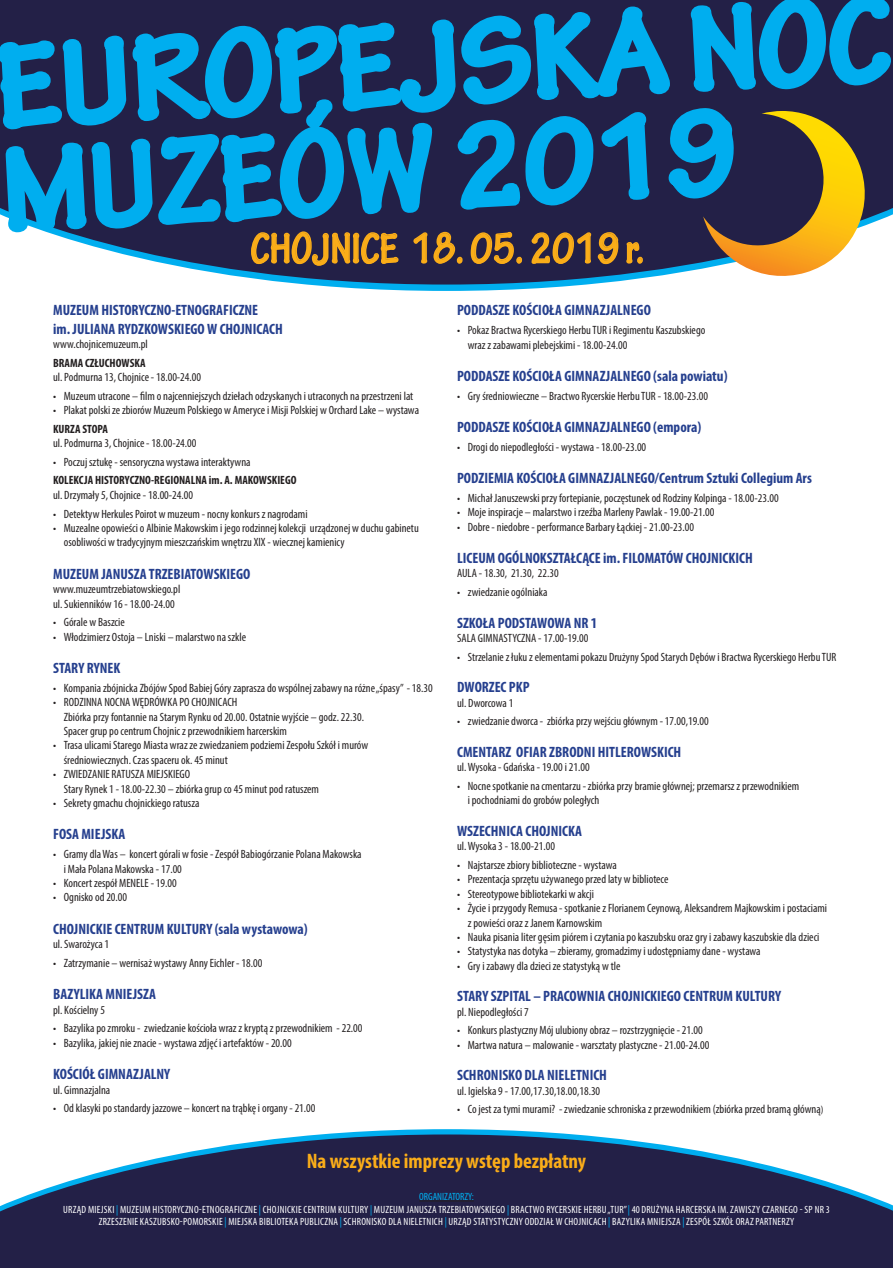
<style>
.page{position:relative;width:893px;height:1268px;background:#fff}
.page>*{position:absolute;margin:0;border:0;box-sizing:border-box;transform-origin:0 0}
.t1{font:700 condensed 123.38px/104.2px "Tekton Pro";color:#00aeef;scale:1.16 1}
.t2{font:700 condensed 45px "Tekton Pro";color:#faad19;scale:.96 1}
.t3{font:700 condensed 21px "Myriad Pro";color:#faad19}
.t4{font:700 condensed 15px/18px "Myriad Pro";color:#253f8e}
.t5{font:condensed 12px/14.4px "Myriad Pro";color:#231f20}
.t6{font:700 condensed 12px "Myriad Pro";color:#231f20}
.t7{font:condensed 10.5px/12.6px "Myriad Pro";letter-spacing:.02em;color:#fff;text-align:center}
.s1{font-size:10.5px}
.s2{color:#00b0f0}
.s3{color:#00aeef}
</style>
<div class="page">
<svg style="left:326px;top:1129px;width:242px;height:5px"></svg>
<svg style="left:312px;top:285px;width:269px;height:6px;fill:#00aeef"></svg>
<svg style="left:0;top:1134px;width:893px;height:133px;background:#424567"></svg>
<hr style="left:419px;top:1200px;width:55px;height:1px;background:#231f20">
<svg style="left:0;top:0;width:893px;height:285px;background:#315577"></svg>
<h1 class="t1" style="left:-5px;top:37px;width:773px;rotate:-3deg">EUROPEJSKA NOC<br>MUZEÓW 2019</h1>
<h2 class="t2" style="left:251px;top:222px;width:412px">CHOJNICE 18. 05. 2019 r.</h2>
<p class="t4" style="left:457px;top:301px;width:195px">PODDASZE KOŚCIOŁA GIMNAZJALNEGO</p>
<p class="t5" style="left:468px;top:323px;width:239px;text-indent:-11px">• Pokaz Bractwa Rycerskiego Herbu TUR i Regimentu Kaszubskiego wraz z zabawami plebejskimi - 18.00-24.00</p>
<p class="t4" style="left:457px;top:366px;width:272px">PODDASZE KOŚCIOŁA GIMNAZJALNEGO (sala powiatu)</p>
<p class="t5" style="left:457px;top:388px;width:252px">• Gry średniowieczne – Bractwo Rycerskie Herbu TUR - 18.00-23.00</p>
<p class="t4" style="left:457px;top:417px;width:246px">PODDASZE KOŚCIOŁA GIMNAZJALNEGO (empora)</p>
<p class="t5" style="left:457px;top:439px;width:191px">• Drogi do niepodległości - wystawa - 18.00-23.00</p>
<p class="t4" style="left:457px;top:469px;width:356px">PODZIEMIA KOŚCIOŁA GIMNAZJALNEGO/Centrum Sztuki Collegium Ars</p>
<p class="t5" style="left:457px;top:490px;width:323px">• Michał Januszewski przy fortepianie, poczęstunek od Rodziny Kolpinga - 18.00-23.00</p>
<p class="t5" style="left:457px;top:505px;width:259px">• Moje inspiracje – malarstwo i rzeźba Marleny Pawlak - 19.00-21.00</p>
<p class="t5" style="left:457px;top:519px;width:238px">• Dobre - niedobre - performance Barbary Łąckiej - 21.00-23.00</p>
<p class="t4" style="left:457px;top:548px;width:297px">LICEUM OGÓLNOKSZTAŁCĄCE im. FILOMATÓW CHOJNICKICH</p>
<p class="t5" style="left:457px;top:566px;width:103px">AULA - 18.30, 21.30, 22.30</p>
<p class="t5" style="left:457px;top:584px;width:92px">• zwiedzanie ogólniaka</p>
<p class="t4" style="left:457px;top:613px;width:142px">SZKOŁA PODSTAWOWA NR 1</p>
<p class="t5" style="left:457px;top:630px;width:133px">SALA GIMNASTYCZNA - 17.00-19.00</p>
<p class="t5" style="left:457px;top:649px;width:381px">• Strzelanie z łuku z elementami pokazu Drużyny Spod Starych Dębów i Bractwa Rycerskiego Herbu TUR</p>
<p class="t4" style="left:457px;top:677px;width:74px">DWORZEC PKP</p>
<p class="t5" style="left:457px;top:695px;width:58px">ul. Dworcowa 1</p>
<p class="t5" style="left:457px;top:714px;width:253px">• zwiedzanie dworca - zbiórka przy wejściu głównym - 17.00,19.00</p>
<p class="t4" style="left:457px;top:742px;width:226px">CMENTARZ OFIAR ZBRODNI HITLEROWSKICH</p>
<p class="t5" style="left:457px;top:759px;width:134px">ul. Wysoka - Gdańska - 19.00 i 21.00</p>
<p class="t5" style="left:468px;top:778px;width:333px;text-indent:-11px">• Nocne spotkanie na cmentarzu - zbiórka przy bramie głównej; przemarsz z przewodnikiem i pochodniami do grobów poległych</p>
<p class="t4" style="left:457px;top:821px;width:126px">WSZECHNICA CHOJNICKA</p>
<p class="t5" style="left:457px;top:838px;width:99px">ul. Wysoka 3 - 18.00-21.00</p>
<p class="t5" style="left:457px;top:857px;width:161px">• Najstarsze zbiory biblioteczne - wystawa</p>
<p class="t5" style="left:457px;top:871px;width:213px">• Prezentacja sprzętu używanego przed laty w bibliotece</p>
<p class="t5" style="left:457px;top:886px;width:138px">• Stereotypowe bibliotekarki w akcji</p>
<p class="t5" style="left:468px;top:900px;width:361px;text-indent:-11px">• Życie i przygody Remusa - spotkanie z Florianem Ceynową, Aleksandrem Majkowskim i postaciami z powieści oraz z Janem Karnowskim</p>
<p class="t5" style="left:457px;top:929px;width:364px">• Nauka pisania liter gęsim piórem i czytania po kaszubsku oraz gry i zabawy kaszubskie dla dzieci</p>
<p class="t5" style="left:457px;top:943px;width:305px">• Statystyka nas dotyka – zbieramy, gromadzimy i udostępniamy dane - wystawa</p>
<p class="t5" style="left:457px;top:958px;width:165px">• Gry i zabawy dla dzieci ze statystyką w tle</p>
<p class="t4" style="left:457px;top:986px;width:326px">STARY SZPITAL – PRACOWNIA CHOJNICKIEGO CENTRUM KULTURY</p>
<p class="t5" style="left:457px;top:1004px;width:73px">pl. Niepodległości 7</p>
<p class="t5" style="left:457px;top:1022px;width:247px">• Konkurs plastyczny Mój ulubiony obraz – rozstrzygnięcie - 21.00</p>
<p class="t5" style="left:457px;top:1037px;width:254px">• Martwa natura – malowanie - warsztaty plastyczne - 21.00-24.00</p>
<p class="t4" style="left:457px;top:1065px;width:151px">SCHRONISKO DLA NIELETNICH</p>
<p class="t5" style="left:457px;top:1083px;width:145px">ul. Igielska 9 - 17.00,17.30,18.00,18.30</p>
<p class="t5" style="left:457px;top:1101px;width:368px">• Co jest za tymi murami? - zwiedzanie schroniska z przewodnikiem (zbiórka przed bramą główną<span class="s1">)</span></p>
<h3 class="t3" style="left:307px;top:1147px;width:281px">Na wszystkie imprezy wstęp bezpłatny</h3>
<p class="t7" style="left:63px;top:1189px;width:768px"><span class="s2">ORGANIZATORZY:<br></span>URZĄD MIEJSKI <span class="s3">|</span> MUZEUM HISTORYCZNO-ETNOGRAFICZNE <span class="s3">|</span> CHOJNICKIE CENTRUM KULTURY <span class="s3">|</span> MUZEUM JANUSZA TRZEBIATOWSKIEGO <span class="s3">|</span> BRACTWO RYCERSKIE HERBU „TUR” <span class="s3">|</span> 40 DRUŻYNA HARCERSKA IM. ZAWISZY CZARNEGO - SP NR 3<br>ZRZESZENIE KASZUBSKO-POMORSKIE <span class="s3">|</span> MIEJSKA BIBLIOTEKA PUBLICZNA <span class="s3">|</span> SCHRONISKO DLA NIELETNICH <span class="s3">|</span> URZĄD STATYSTYCZNY ODDZIAŁ W CHOJNICACH <span class="s3">|</span> BAZYLIKA MNIEJSZA <span class="s3">|</span> ZESPÓŁ SZKÓŁ ORAZ PARTNERZY</p>
<p class="t4" style="left:53px;top:301px;width:231px">MUZEUM HISTORYCZNO-ETNOGRAFICZNE<br>im. JULIANA RYDZKOWSKIEGO W CHOJNICACH</p>
<p class="t5" style="left:53px;top:336px;width:96px">www.chojnicemuzeum.pl</p>
<p class="t6" style="left:53px;top:355px;width:94px">BRAMA CZŁUCHOWSKA</p>
<p class="t5" style="left:53px;top:369px;width:149px">ul. Podmurna 13, Chojnice - 18.00-24.00</p>
<p class="t5" style="left:53px;top:388px;width:362px">• Muzeum utracone – film o najcenniejszych dziełach odzyskanych i utraconych na przestrzeni lat</p>
<p class="t5" style="left:53px;top:402px;width:367px">• Plakat polski ze zbiorów Muzeum Polskiego w Ameryce i Misji Polskiej w Orchard Lake – wystawa</p>
<p class="t6" style="left:53px;top:421px;width:56px">KURZA STOPA</p>
<p class="t5" style="left:53px;top:436px;width:145px">ul. Podmurna 3, Chojnice - 18.00-24.00</p>
<p class="t5" style="left:53px;top:454px;width:199px">• Poczuj sztukę - sensoryczna wystawa interaktywna</p>
<p class="t6" style="left:53px;top:473px;width:245px">KOLEKCJA HISTORYCZNO-REGIONALNA im. A. MAKOWSKIEGO</p>
<p class="t5" style="left:53px;top:487px;width:141px">ul. Drzymały 5, Chojnice - 18.00-24.00</p>
<p class="t5" style="left:53px;top:506px;width:256px">• Detektyw Herkules Poirot w muzeum - nocny konkurs z nagrodami</p>
<p class="t5" style="left:64px;top:520px;width:357px;text-indent:-11px">• Muzealne opowieści o Albinie Makowskim i jego rodzinnej kolekcji urządzonej w duchu gabinetu osobliwości w tradycyjnym mieszczańskim wnętrzu XIX - wiecznej kamienicy</p>
<p class="t4" style="left:53px;top:564px;width:199px">MUZEUM JANUSZA TRZEBIATOWSKIEGO</p>
<p class="t5" style="left:53px;top:581px;width:129px">www.muzeumtrzebiatowskiego.pl ul. Sukienników 16 - 18.00-24.00</p>
<p class="t5" style="left:53px;top:615px;width:73px">• Górale w Baszcie</p>
<p class="t5" style="left:53px;top:629px;width:194px">• Włodzimierz Ostoja – Lniski – malarstwo na szkle</p>
<p class="t4" style="left:53px;top:658px;width:69px">STARY RYNEK</p>
<p class="t5" style="left:53px;top:680px;width:381px">• Kompania zbójnicka Zbójów Spod Babiej Góry zaprasza do wspólnej zabawy na różne „śpasy” - 18.30</p>
<p class="t5" style="left:64px;top:694px;width:302px;text-indent:-11px">• RODZINNA NOCNA WĘDRÓWKA PO CHOJNICACH<br>Zbiórka przy fontannie na Starym Rynku od 20.00. Ostatnie wyjście – godz. 22.30.<br>Spacer grup po centrum Chojnic z przewodnikiem harcerskim</p>
<p class="t5" style="left:64px;top:738px;width:306px;text-indent:-11px">• Trasa ulicami Starego Miasta wraz ze zwiedzaniem podziemi Zespołu Szkół i murów średniowiecznych. Czas spaceru ok. 45 minut</p>
<p class="t5" style="left:64px;top:766px;width:257px;text-indent:-11px">• ZWIEDZANIE RATUSZA MIEJSKIEGO<br>Stary Rynek 1 - 18.00-22.30 – zbiórka grup co 45 minut pod ratuszem</p>
<p class="t5" style="left:53px;top:795px;width:148px">• Sekrety gmachu chojnickiego ratusza</p>
<p class="t4" style="left:53px;top:825px;width:74px">FOSA MIEJSKA</p>
<p class="t5" style="left:64px;top:846px;width:299px;text-indent:-11px">• Gramy dla Was – koncert górali w fosie - Zespół Babiogórzanie Polana Makowska i Mała Polana Makowska - 17.00</p>
<p class="t5" style="left:53px;top:875px;width:125px">• Koncert zespół MENELE - 19.00</p>
<p class="t5" style="left:53px;top:889px;width:76px">• Ognisko od 20.00</p>
<p class="t4" style="left:53px;top:919px;width:256px">CHOJNICKIE CENTRUM KULTURY (sala wystawowa)</p>
<p class="t5" style="left:53px;top:936px;width:58px">ul. Swarożyca 1</p>
<p class="t5" style="left:53px;top:955px;width:211px">• Zatrzymanie – wernisaż wystawy Anny Eichler - 18.00</p>
<p class="t4" style="left:53px;top:984px;width:104px">BAZYLIKA MNIEJSZA</p>
<p class="t5" style="left:53px;top:1002px;width:53px">pl. Kościelny 5</p>
<p class="t5" style="left:53px;top:1020px;width:311px">• Bazylika po zmroku - zwiedzanie kościoła wraz z kryptą z przewodnikiem - 22.00</p>
<p class="t5" style="left:53px;top:1035px;width:240px">• Bazylika, jakiej nie znacie - wystawa zdjęć i artefaktów - 20.00</p>
<p class="t4" style="left:53px;top:1064px;width:119px">KOŚCIÓŁ GIMNAZJALNY</p>
<p class="t5" style="left:53px;top:1082px;width:59px">ul. Gimnazjalna</p>
<p class="t5" style="left:53px;top:1100px;width:264px">• Od klasyki po standardy jazzowe – koncert na trąbkę i organy - 21.00</p>
</div>
